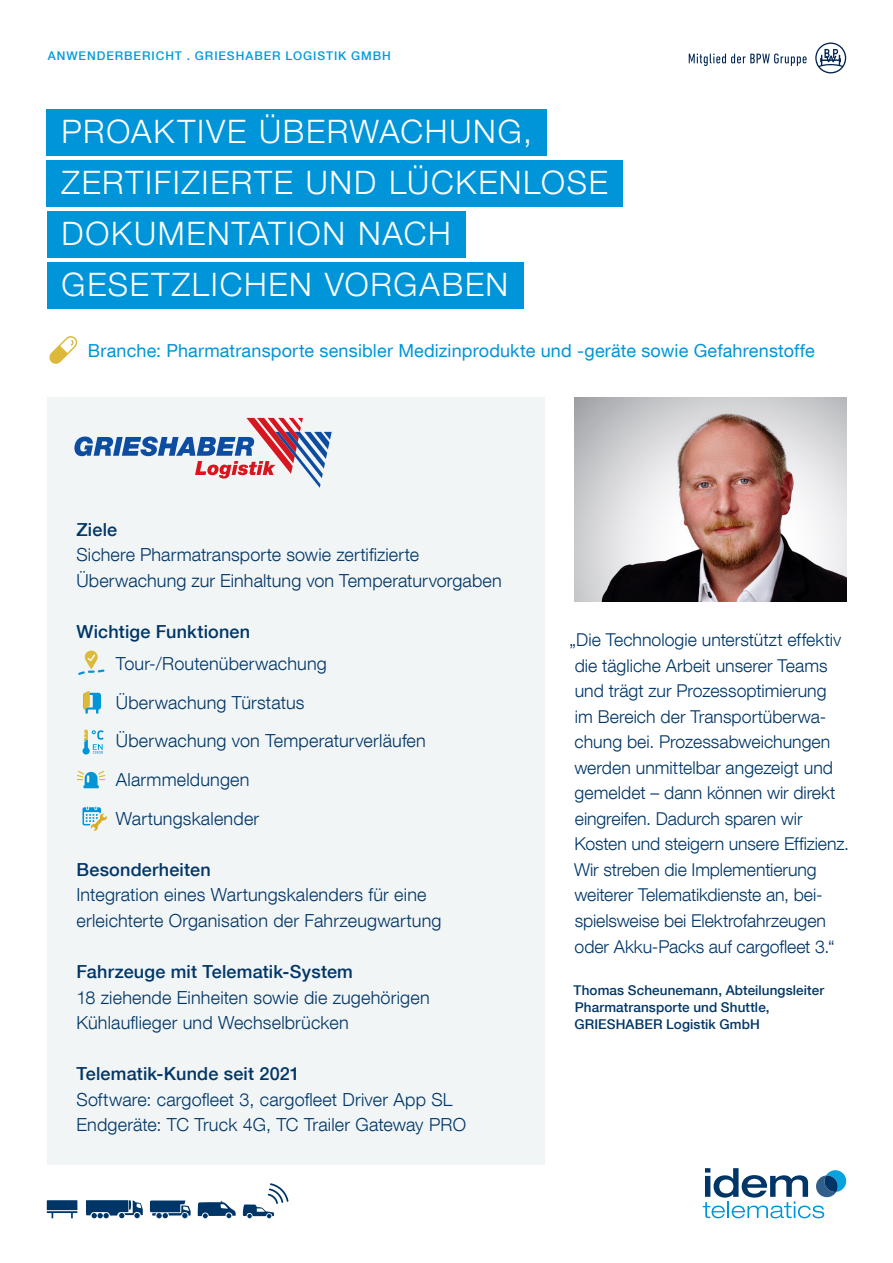
<style>
.page{position:relative;width:893px;height:1263px;background:#fff}
.page>*{position:absolute;margin:0;border:0;box-sizing:border-box;transform-origin:0 0}
.t1{font:300 32.25px/51px "Helvetica Neue LT Com";letter-spacing:.055em;color:#fff}
.t2{font:300 18px/25.5px "Helvetica Neue LT Com";letter-spacing:.01em;color:#003667}
.t3{font:500 18px "Helvetica Neue LT Com";letter-spacing:.01em;color:#003667}
.t4{font:18px "Helvetica Neue LT Com";letter-spacing:.01em;color:#0095d9}
.t5{font:300 17.7px/25.5px "Helvetica Neue LT Com";letter-spacing:-.005em;color:#003667}
.t6{font:500 13.5px/17px "Helvetica Neue LT Com";letter-spacing:.01em;color:#003667}
.t7{font:500 12px "Helvetica Neue LT Com";letter-spacing:.075em;color:#009bdc}
</style>
<div class="page">
<div style="left:47px;top:398px;width:497px;height:767px;background:#f2f5f6"></div>
<svg style="left:49px;top:336px;width:29px;height:28px"></svg>
<img style="left:574px;top:398px;width:272px;height:204px">
<div style="left:47px;top:161px;width:576px;height:46px;background:#0095d9"></div>
<div style="left:47px;top:212px;width:419px;height:46px;background:#0095d9"></div>
<div style="left:47px;top:263px;width:476px;height:46px;background:#0095d9"></div>
<div style="left:47px;top:109px;width:500px;height:47px;background:#0095d9"></div>
<svg style="left:77px;top:771px;width:28px;height:17px"></svg>
<svg style="left:82px;top:729px;width:22px;height:26px"></svg>
<svg style="left:83px;top:691px;width:18px;height:22px"></svg>
<svg style="left:78px;top:651px;width:27px;height:24px"></svg>
<svg style="left:82px;top:806px;width:25px;height:25px"></svg>
<svg style="left:703px;top:1168px;width:143px;height:50px"></svg>
<svg style="left:815px;top:43px;width:31px;height:30px"></svg>
<svg style="left:689px;top:54px;width:118px;height:12px"></svg>
<svg style="left:47px;top:1200px;width:30px;height:18px"></svg>
<svg style="left:86px;top:1200px;width:57px;height:18px"></svg>
<svg style="left:150px;top:1200px;width:41px;height:18px"></svg>
<svg style="left:198px;top:1201px;width:38px;height:17px"></svg>
<svg style="left:243px;top:1183px;width:46px;height:35px"></svg>
<svg style="left:74px;top:418px;width:258px;height:70px"></svg>
<p class="t7" style="left:48px;top:48px;width:345px">ANWENDERBERICHT . GRIESHABER LOGISTIK GMBH</p>
<h1 class="t1" style="left:62px;top:105px;width:472px">PROAKTIVE ÜBERWACHUNG,</h1>
<h1 class="t1" style="left:62px;top:157px;width:548px">ZERTIFIZIERTE UND LÜCKENLOSE<br>DOKUMENTATION NACH<br>GESETZLICHEN VORGABEN</h1>
<p class="t4" style="left:88px;top:340px;width:728px">Branche: Pharmatransporte sensibler Medizinprodukte und -geräte sowie Gefahrenstoffe</p>
<p class="t3" style="left:77px;top:518px;width:42px">Ziele</p>
<p class="t2" style="left:77px;top:542px;width:427px">Sichere Pharmatransporte sowie zertifizierte<br>Überwachung zur Einhaltung von Temperaturvorgaben</p>
<p class="t3" style="left:77px;top:621px;width:175px">Wichtige Funktionen</p>
<p class="t2" style="left:116px;top:644px;width:311px;line-height:38.5px">Tour-/Routenüberwachung<br>Überwachung Türstatus<br>Überwachung von Temperaturverläufen<br>Alarmmeldungen<br>Wartungskalender</p>
<p class="t3" style="left:77px;top:859px;width:136px">Besonderheiten</p>
<p class="t2" style="left:77px;top:882px;width:367px">Integration eines Wartungskalenders für eine erleichterte Organisation der Fahrzeugwartung</p>
<p class="t3" style="left:77px;top:961px;width:278px">Fahrzeuge mit Telematik-System</p>
<p class="t2" style="left:77px;top:984px;width:355px">18 ziehende Einheiten sowie die zugehörigen<br>Kühlauflieger und Wechselbrücken</p>
<p class="t3" style="left:77px;top:1063px;width:225px">Telematik-Kunde seit 2021</p>
<p class="t2" style="left:77px;top:1086px;width:391px">Software: cargofleet 3, cargofleet Driver App SL<br>Endgeräte: TC Truck 4G, TC Trailer Gateway PRO</p>
<p class="t5" style="left:570px;top:627px;width:281px">„Die Technologie unterstützt effektiv die tägliche Arbeit unserer Teams und trägt zur Prozessoptimierung<br>im Bereich der Transportüberwa&shy;chung bei. Prozessabweichungen werden unmittelbar angezeigt und gemeldet – dann können wir direkt eingreifen. Dadurch sparen wir Kosten und steigern unsere Effizienz.<br>Wir streben die Implementierung weiterer Telematikdienste an, bei&shy;spielsweise bei Elektrofahrzeugen oder Akku-Packs auf cargofleet 3.“</p>
<p class="t6" style="left:574px;top:981px;width:252px">Thomas Scheunemann, Abteilungsleiter<br>Pharmatransporte und Shuttle,<br>GRIESHABER Logistik GmbH</p>
</div>
